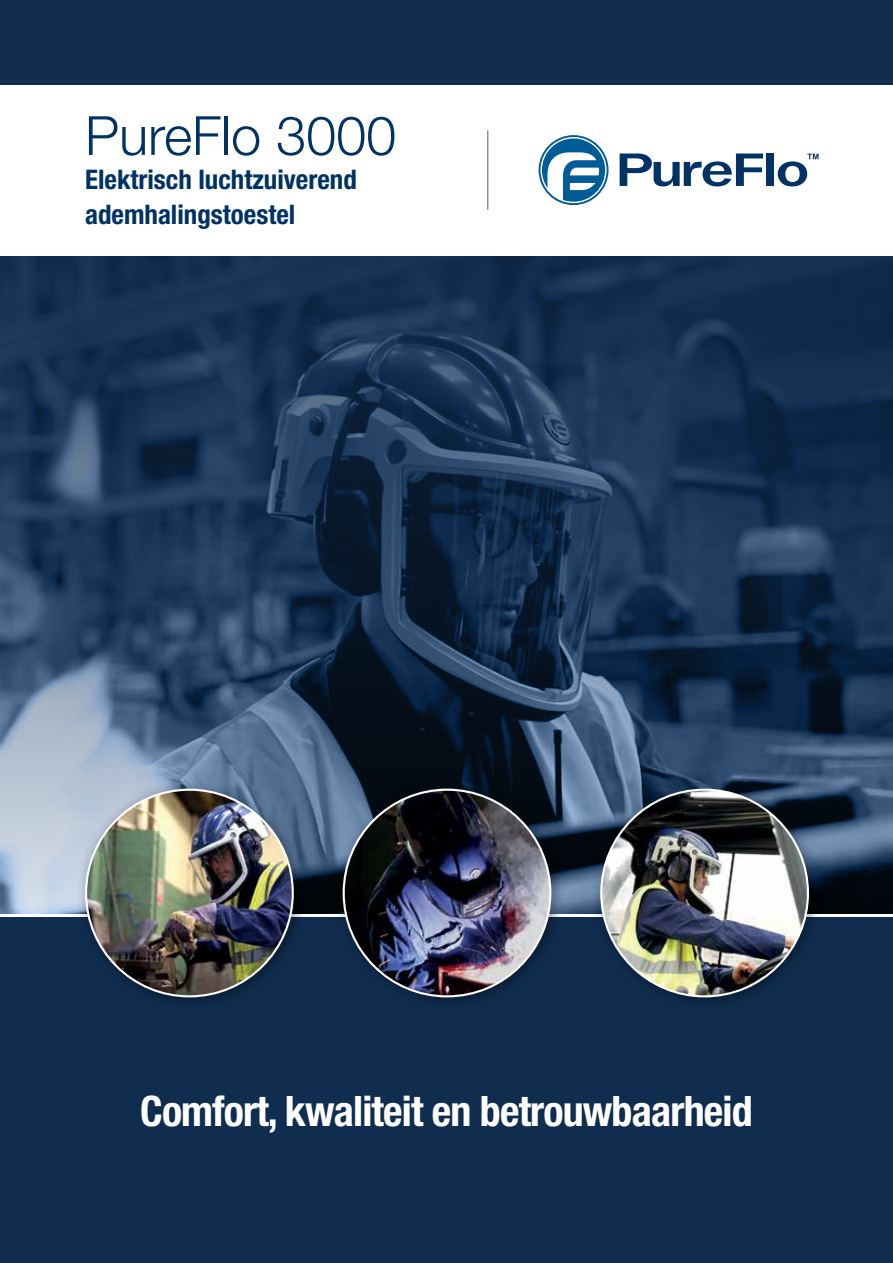
<style>
.page{position:relative;width:893px;height:1263px;background:#102d4f}
.page>*{position:absolute;margin:0;border:0;box-sizing:border-box;transform-origin:0 0}
.t1{font:300 54px "Helvetica Neue LT Pro";color:#003266}
.t2{font:700 condensed 42px "Helvetica Neue LT Pro";letter-spacing:-.02em;color:#fff}
.t3{font:700 condensed 27px/34.5px "Helvetica Neue LT Pro";color:#003266}
</style>
<div class="page">
<img style="left:0;top:255px;width:893px;height:659px">
<div style="left:0;top:85px;width:893px;height:170px;background:#fff"></div>
<hr style="left:487px;top:130px;width:1px;height:80px;background:#939598">
<svg style="left:620px;top:153px;width:143px;height:33px"></svg>
<div style="left:767px;top:153px;width:7px;height:33px;background:#003266"></div>
<svg style="left:778px;top:154px;width:41px;height:32px"></svg>
<svg style="left:539px;top:135px;width:69px;height:70px"></svg>
<hr style="left:0;top:914px;width:893px;height:2px;background:#fff">
<div style="left:75px;top:779px;width:234px;height:234px;background:#000;opacity:.4"></div>
<img style="left:86px;top:790px;width:207px;height:206px;border-radius:103px">
<div style="left:591px;top:779px;width:233px;height:234px;background:#000;opacity:.4"></div>
<img style="left:601px;top:790px;width:207px;height:206px;border-radius:103px">
<div style="left:333px;top:779px;width:234px;height:234px;background:#000;opacity:.4"></div>
<img style="left:344px;top:790px;width:206px;height:206px;border-radius:103px">
<h1 class="t1" style="left:85px;top:103px;width:313px">PureFlo 3000</h1>
<p class="t3" style="left:85px;top:162px;width:273px">Elektrisch luchtzuiverend ademhalingstoestel</p>
<h2 class="t2" style="left:140px;top:1086px;width:614px">Comfort, kwaliteit en betrouwbaarheid</h2>
</div>
